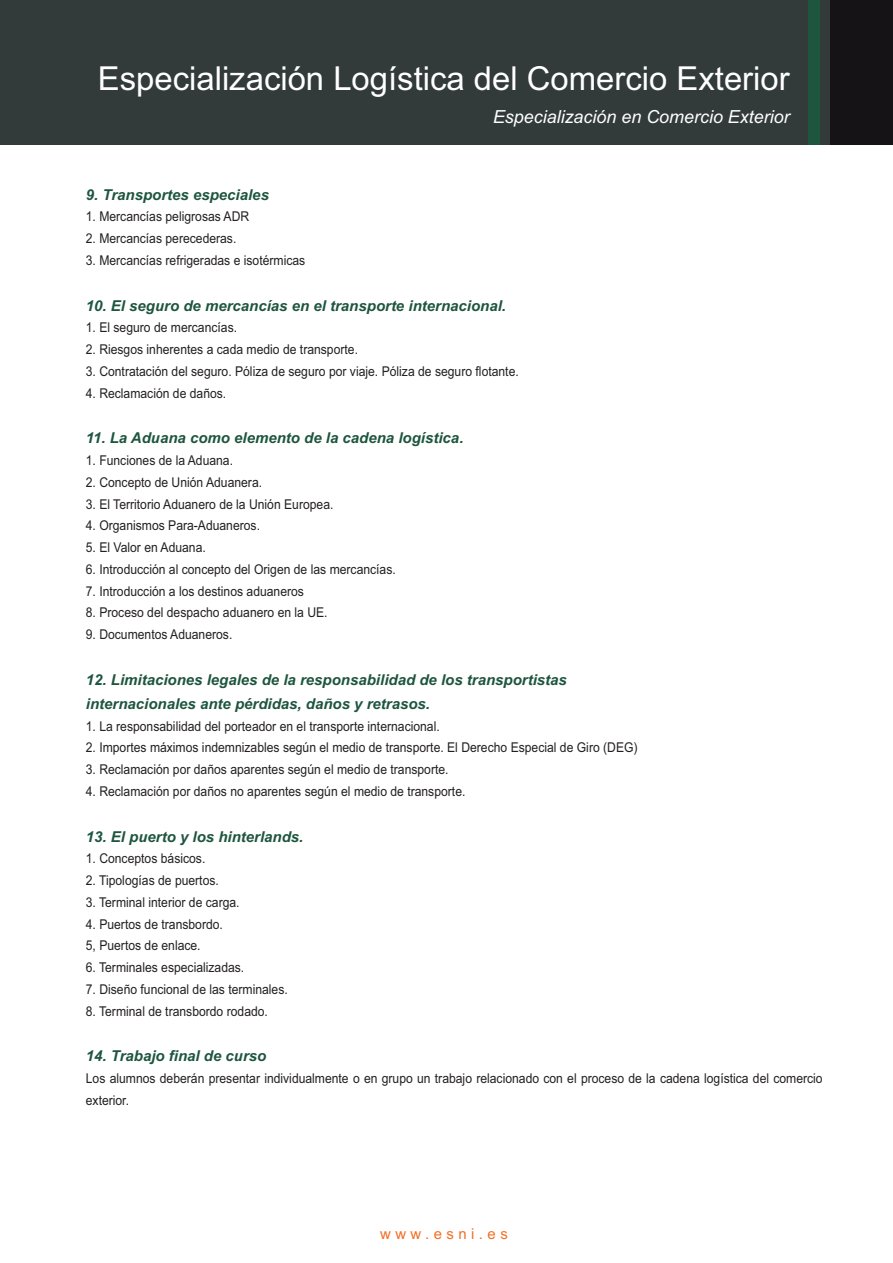
<style>
.page{position:relative;width:893px;height:1263px;background:#fff}
.page>*{position:absolute;margin:0;border:0;box-sizing:border-box;transform-origin:0 0}
.t1{font:33px "Arial";color:#fff}
.t2{font:italic 18px "Arial";color:#fff}
.t3{font:italic 700 15px/24px "Arial";color:#1e553f}
.t4{font:15px "Arial";letter-spacing:.3em;color:#f27024}
.t5{font:13.5px/21.8px "Arial";color:#231f20;scale:.9 1}
</style>
<div class="page">
<div style="left:0;top:0;width:893px;height:144px;background:#333b3a"></div>
<div style="left:830px;top:0;width:63px;height:144px;background:#161317"></div>
<div style="left:808px;top:0;width:12px;height:144px;background:#1e553f"></div>
<h1 class="t1" style="left:98px;top:57px;width:693px">Especialización Logística del Comercio Exterior</h1>
<h2 class="t2" style="left:493px;top:105px;width:298px">Especialización en Comercio Exterior</h2>
<p class="t3" style="left:86px;top:183px;width:185px">9. Transportes especiales</p>
<p class="t5" style="left:86px;top:206px;width:183px">1. Mercancías peligrosas ADR</p>
<p class="t5" style="left:86px;top:228px;width:169px">2. Mercancías perecederas.</p>
<p class="t5" style="left:86px;top:249px;width:245px">3. Mercancías refrigeradas e isotérmicas</p>
<p class="t3" style="left:86px;top:294px;width:422px">10. El seguro de mercancías en el transporte internacional.</p>
<p class="t5" style="left:86px;top:317px;width:170px">1. El seguro de mercancías.</p>
<p class="t5" style="left:86px;top:339px;width:304px">2. Riesgos inherentes a cada medio de transporte.</p>
<p class="t5" style="left:86px;top:360px;width:483px">3. Contratación del seguro. Póliza de seguro por viaje. Póliza de seguro flotante.</p>
<p class="t5" style="left:86px;top:382px;width:158px">4. Reclamación de daños.</p>
<p class="t3" style="left:86px;top:427px;width:379px">11. La Aduana como elemento de la cadena logística.</p>
<p class="t5" style="left:86px;top:450px;width:165px">1. Funciones de la Aduana.</p>
<p class="t5" style="left:86px;top:471px;width:197px">2. Concepto de Unión Aduanera.</p>
<p class="t5" style="left:86px;top:493px;width:277px">3. El Territorio Aduanero de la Unión Europea.</p>
<p class="t5" style="left:86px;top:515px;width:195px">4. Organismos Para-Aduaneros.</p>
<p class="t5" style="left:86px;top:537px;width:135px">5. El Valor en Aduana.</p>
<p class="t5" style="left:86px;top:558px;width:346px">6. Introducción al concepto del Origen de las mercancías.</p>
<p class="t5" style="left:86px;top:580px;width:244px">7. Introducción a los destinos aduaneros</p>
<p class="t5" style="left:86px;top:602px;width:270px">8. Proceso del despacho aduanero en la UE.</p>
<p class="t5" style="left:86px;top:624px;width:164px">9. Documentos Aduaneros.</p>
<p class="t3" style="left:86px;top:668px;width:482px">12. Limitaciones legales de la responsabilidad de los transportistas internacionales ante pérdidas, daños y retrasos.</p>
<p class="t5" style="left:86px;top:715px;width:395px">1. La responsabilidad del porteador en el transporte internacional.</p>
<p class="t5" style="left:86px;top:737px;width:615px">2. Importes máximos indemnizables según el medio de transporte. El Derecho Especial de Giro (DEG)</p>
<p class="t5" style="left:86px;top:759px;width:405px">3. Reclamación por daños aparentes según el medio de transporte.</p>
<p class="t5" style="left:86px;top:780px;width:423px">4. Reclamación por daños no aparentes según el medio de transporte.</p>
<p class="t3" style="left:86px;top:825px;width:219px">13. El puerto y los hinterlands.</p>
<p class="t5" style="left:86px;top:848px;width:134px">1. Conceptos básicos.</p>
<p class="t5" style="left:86px;top:870px;width:149px">2. Tipologías de puertos.</p>
<p class="t5" style="left:86px;top:891px;width:172px">3. Terminal interior de carga.</p>
<p class="t5" style="left:86px;top:913px;width:154px">4. Puertos de transbordo.<br>5, Puertos de enlace.</p>
<p class="t5" style="left:86px;top:957px;width:178px">6. Terminales especializadas.</p>
<p class="t5" style="left:86px;top:978px;width:226px">7. Diseño funcional de las terminales.</p>
<p class="t5" style="left:86px;top:1000px;width:204px">8. Terminal de transbordo rodado.</p>
<p class="t3" style="left:86px;top:1045px;width:182px">14. Trabajo final de curso</p>
<p class="t5" style="left:86px;top:1068px;width:820px">Los alumnos deberán presentar individualmente o en grupo un trabajo relacionado con el proceso de la cadena logística del comercio exterior.</p>
<p class="t4" style="left:380px;top:1223px;width:129px">www.esni.es</p>
</div>
